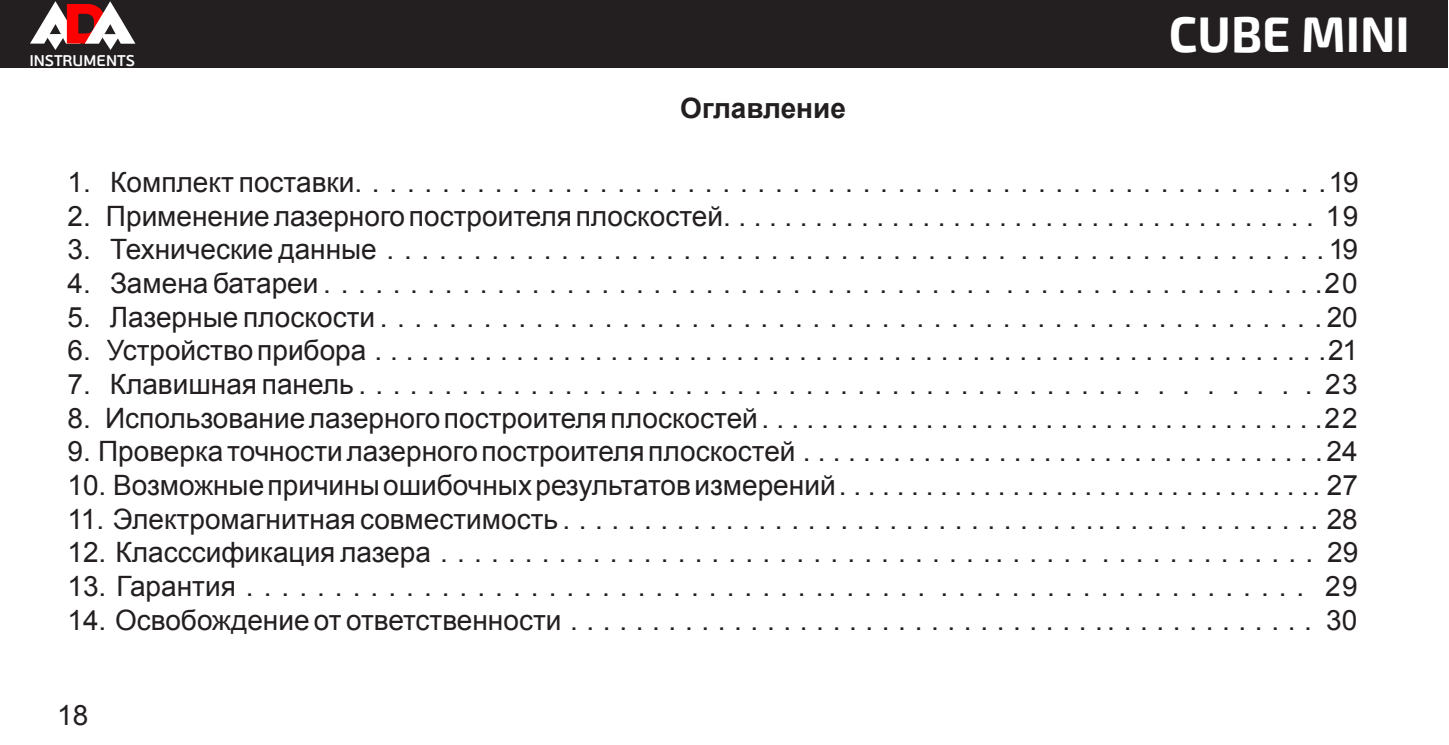
<style>
.page{position:relative;width:1449px;height:745px;background:#fff}
.page>*{position:absolute;margin:0;border:0;box-sizing:border-box;transform-origin:0 0}
.t1{font:700 49px "Exo 2";color:#fff}
.t2{font:28px "Arial";color:#231f20}
.t3{font:700 28px "Arial";color:#231f20}
.t4{font:600 15.4px "PF Beau Sans Pro";color:#fff}
</style>
<div class="page">
<div style="left:0;top:0;width:1447px;height:67px;background:#231f20"></div>
<svg style="left:30px;top:1px;width:106px;height:49px"></svg>
<p class="t4" style="left:29px;top:51px;width:107px">INSTRUMENTS</p>
<p class="t3" style="left:680px;top:89px;width:167px">Оглавление</p>
<h1 class="t1" style="left:1169px;top:5px;width:242px">CUBE MINI</h1>
<p class="t2" style="left:67px;top:164px;width:1292px">1. Комплект поставки. . . . . . . . . . . . . . . . . . . . . . . . . . . . . . . . . . . . . . . . . . . . . . . . . . . . . . . . 19</p>
<p class="t2" style="left:67px;top:197px;width:1292px">2. Применение лазерного построителя плоскостей. . . . . . . . . . . . . . . . . . . . . . . . . . . . . . . . . . . . . . . 19</p>
<p class="t2" style="left:67px;top:231px;width:1292px">3. Технические данные . . . . . . . . . . . . . . . . . . . . . . . . . . . . . . . . . . . . . . . . . . . . . . . . . . . . . . 19</p>
<p class="t2" style="left:67px;top:265px;width:1291px">4. Замена батареи . . . . . . . . . . . . . . . . . . . . . . . . . . . . . . . . . . . . . . . . . . . . . . . . . . . . . . . . . .20</p>
<p class="t2" style="left:67px;top:298px;width:1291px">5. Лазерные плоскости . . . . . . . . . . . . . . . . . . . . . . . . . . . . . . . . . . . . . . . . . . . . . . . . . . . . . . . 20</p>
<p class="t2" style="left:67px;top:332px;width:1292px">6. Устройство прибора . . . . . . . . . . . . . . . . . . . . . . . . . . . . . . . . . . . . . . . . . . . . . . . . . . . . . . . . . . . . . 21</p>
<p class="t2" style="left:67px;top:365px;width:1291px">7. Клавишная панель . . . . . . . . . . . . . . . . . . . . . . . . . . . . . . . . . . . . . . . . . . . . . . . . . . . . . 23</p>
<p class="t2" style="left:67px;top:399px;width:1291px">8. Использование лазерного построителя плоскостей . . . . . . . . . . . . . . . . . . . . . . . . . . . . . . . . . . . . . .22</p>
<p class="t2" style="left:67px;top:433px;width:1291px">9. Проверка точности лазерного построителя плоскостей . . . . . . . . . . . . . . . . . . . . . . . . . . . . . . . . . . . 24</p>
<p class="t2" style="left:67px;top:466px;width:1292px">10. Возможные причины ошибочных результатов измерений . . . . . . . . . . . . . . . . . . . . . . . . . . . . . . . . . . 27</p>
<p class="t2" style="left:67px;top:500px;width:1291px">11. Электромагнитная совместимость . . . . . . . . . . . . . . . . . . . . . . . . . . . . . . . . . . . . . . . . . . . . . . . 28</p>
<p class="t2" style="left:67px;top:533px;width:1292px">12. Класссификация лазера . . . . . . . . . . . . . . . . . . . . . . . . . . . . . . . . . . . . . . . . . . . . . . . . . . . . 29</p>
<p class="t2" style="left:67px;top:567px;width:1291px">13. Гарантия . . . . . . . . . . . . . . . . . . . . . . . . . . . . . . . . . . . . . . . . . . . . . . . . . . . . . . . . . . . . 29</p>
<p class="t2" style="left:67px;top:601px;width:1291px">14. Освобождение от ответственности . . . . . . . . . . . . . . . . . . . . . . . . . . . . . . . . . . . . . . . . . . . . . . 30</p>
<p class="t2" style="left:57px;top:695px;width:33px">18</p>
</div>
